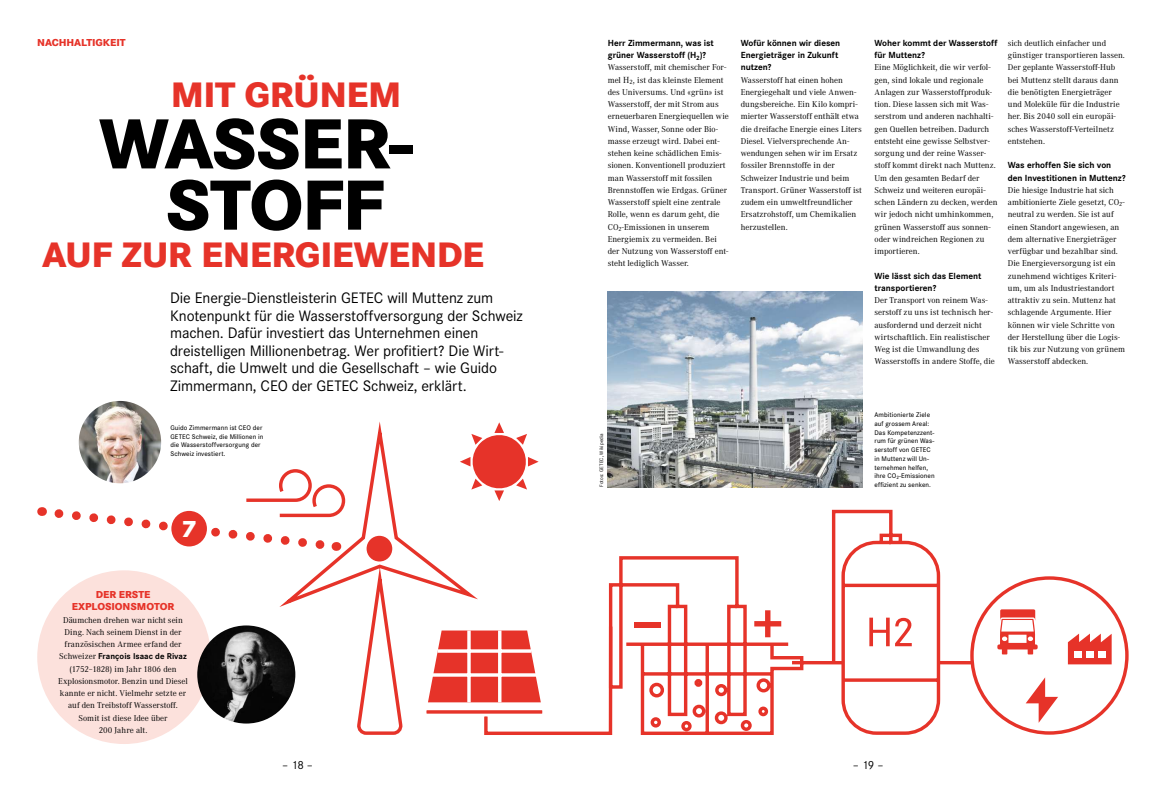
<style>
.page{position:relative;width:1166px;height:794px;background:#fff}
.page>*{position:absolute;margin:0;border:0;box-sizing:border-box;transform-origin:0 0}
.t1{font:800 73.5px/61.2px "Corporate S Pro";letter-spacing:-.015em;color:#000;text-align:center}
.t2{font:800 36.75px "Corporate S Pro";letter-spacing:-.015em;color:#e63329}
.t3{font:800 24.68px "Corporate S Pro";color:#fff}
.t4{font:15.75px/17.5px "Corporate S Pro";letter-spacing:-.005em;color:#000}
.t5{font:12.25px "Corporate S Pro";color:#000}
.t6{font:800 10.5px/12.2px "Corporate S Pro";letter-spacing:-.005em;color:#e63329;text-align:center}
.t7{font:700 9.19px/12.2px "Corporate S Pro";color:#000}
.t8{font:8.75px/12.2px "Corporate A Pro";letter-spacing:-.005em;color:#000}
.t9{font:700 8.75px "Corporate S Pro";color:#000}
.t10{font:500 7px/8.8px "Corporate S Pro";letter-spacing:.01em;color:#000}
.t11{font:5.25px "Corporate S Pro";letter-spacing:.02em;color:#000}
.s1{font-size:9.19px}
.s2{font-family:"Corporate A Pro";font-weight:400}
</style>
<div class="page">
<svg style="left:271px;top:428px;width:207px;height:307px"></svg>
<div style="left:367px;top:536px;width:25px;height:25px;background:#e63329;border-radius:50%"></div>
<svg style="left:423px;top:623px;width:184px;height:112px"></svg>
<svg style="left:460px;top:422px;width:79px;height:79px"></svg>
<svg style="left:1025px;top:677px;width:33px;height:46px"></svg>
<svg style="left:1068px;top:633px;width:43px;height:31px"></svg>
<div style="left:1074px;top:651px;width:7px;height:7px;background:#fff"></div>
<div style="left:1086px;top:651px;width:7px;height:7px;background:#fff"></div>
<div style="left:1098px;top:651px;width:8px;height:7px;background:#fff"></div>
<svg style="left:997px;top:609px;width:40px;height:45px"></svg>
<svg style="left:607px;top:556px;width:368px;height:179px"></svg>
<svg style="left:830px;top:509px;width:112px;height:226px"></svg>
<img style="left:608px;top:291px;width:254px;height:196px">
<div style="left:37px;top:570px;width:174px;height:174px;background:#fce1dc;border-radius:50%"></div>
<img style="left:79px;top:401px;width:82px;height:82px;border-radius:41px">
<img style="left:197px;top:625px;width:98px;height:98px;border-radius:49px">
<svg style="left:54px;top:467px;width:293px;height:88px"></svg>
<div style="left:171px;top:511px;width:36px;height:35px;background:#e63329;border-radius:50%"></div>
<p class="t6" style="left:37px;top:35px;width:90px">NACHHALTIGKEIT</p>
<p class="t7" style="left:608px;top:36px;width:108px">Herr Zimmermann, was ist grüner Wasserstoff (H<sub>2</sub>)?</p>
<p class="t8" style="left:608px;top:61px;width:122px">Wasserstoff, mit chemischer For&shy;mel <span class="s1">H</span><sub>2</sub>, ist das kleinste Element des Universums. Und «grün» ist<br>Wasserstoff, der mit Strom aus erneuerbaren Energiequellen wie<br>Wind, Wasser, Sonne oder Bio&shy;masse erzeugt wird. Dabei ent&shy;stehen keine schädlichen Emis&shy;sionen. Konventionell produziert man Wasserstoff mit fossilen<br>Brennstoffen wie Erdgas. Grüner<br>Wasserstoff spielt eine zentrale<br>Rolle, wenn es darum geht, die<br>CO<sub>2</sub>-Emissionen in unserem<br>Energiemix zu vermeiden. Bei der Nutzung von Wasserstoff ent-</p>
<h2 class="t2" style="left:171px;top:65px;width:232px">MIT GRÜNEM</h2>
<h1 class="t1" style="left:99px;top:107px;width:315px">WASSER-<br>STOFF</h1>
<h2 class="t2" style="left:42px;top:224px;width:443px">AUF ZUR ENERGIEWENDE</h2>
<p class="t8" style="left:608px;top:257px;width:83px">steht lediglich Wasser.</p>
<p class="t4" style="left:170px;top:288px;width:354px">Die Energie-Dienstleisterin GETEC will Muttenz zum Knotenpunkt für die Wasserstoffversorgung der Schweiz machen. Dafür investiert das Unternehmen einen dreistelligen Millionenbetrag. Wer profitiert? Die Wirt&shy;schaft, die Umwelt und die Gesellschaft – wie Guido Zimmermann, CEO der GETEC Schweiz, erklärt.</p>
<p class="t7" style="left:741px;top:36px;width:101px">Wofür können wir diesen<br>Energieträger in Zukunft nutzen?</p>
<p class="t8" style="left:741px;top:73px;width:123px">Wasserstoff hat einen hohen<br>Energiegehalt und viele Anwen&shy;dungsbereiche. Ein Kilo kompri&shy;mierter Wasserstoff enthält etwa die dreifache Energie eines Liters<br>Diesel. Vielversprechende An&shy;wendungen sehen wir im Ersatz fossiler Brennstoffe in der<br>Schweizer Industrie und beim<br>Transport. Grüner Wasserstoff ist zudem ein umweltfreundlicher<br>Ersatzrohstoff, um Chemikalien herzustellen.</p>
<p class="t10" style="left:170px;top:423px;width:94px">Guido Zimmermann ist CEO der<br>GETEC Schweiz, die Millionen in die Wasserstoffversorgung der<br>Schweiz investiert.</p>
<p class="t11" style="left:597px;top:487px;width:55px;rotate:-90deg">Fotos: GETEC, Wikipedia</p>
<p class="t7" style="left:874px;top:36px;width:124px">Woher kommt der Wasserstoff für Muttenz?</p>
<p class="t8" style="left:874px;top:61px;width:125px">Eine Möglichkeit, die wir verfol&shy;gen, sind lokale und regionale<br>Anlagen zur Wasserstoffproduk&shy;tion. Diese lassen sich mit Was&shy;serstrom und anderen nachhalti&shy;gen Quellen betreiben. Dadurch entsteht eine gewisse Selbstver&shy;sorgung und der reine Wasser&shy;stoff kommt direkt nach Muttenz.<br>Um den gesamten Bedarf der<br>Schweiz und weiteren europäi&shy;schen Ländern zu decken, werden wir jedoch nicht umhinkommen, grünen Wasserstoff aus sonnen&shy;oder windreichen Regionen zu importieren.</p>
<p class="t7" style="left:874px;top:269px;width:108px">Wie lässt sich das Element transportieren?</p>
<p class="t8" style="left:874px;top:294px;width:122px">Der Transport von reinem Was&shy;serstoff zu uns ist technisch her&shy;ausfordernd und derzeit nicht wirtschaftlich. Ein realistischer<br>Weg ist die Umwandlung des<br>Wasserstoffs in andere Stoffe, die</p>
<p class="t8" style="left:1008px;top:36px;width:119px">sich deutlich einfacher und günstiger transportieren lassen.<br>Der geplante Wasserstoff-Hub bei Muttenz stellt daraus dann die benötigten Energieträger und Moleküle für die Industrie her. Bis 2040 soll ein europäi&shy;sches Wasserstoff-Verteilnetz entstehen.</p>
<p class="t7" style="left:1008px;top:158px;width:119px">Was erhoffen Sie sich von den Investitionen in Muttenz?</p>
<p class="t8" style="left:1008px;top:183px;width:119px">Die hiesige Industrie hat sich ambitionierte Ziele gesetzt, CO<sub>2</sub>- neutral zu werden. Sie ist auf einen Standort angewiesen, an dem alternative Energieträger verfügbar und bezahlbar sind.<br>Die Energieversorgung ist ein zunehmend wichtiges Kriteri&shy;um, um als Industriestandort attraktiv zu sein. Muttenz hat schlagende Argumente. Hier können wir viele Schritte von der Herstellung über die Logis&shy;tik bis zur Nutzung von grünem<br>Wasserstoff abdecken.</p>
<p class="t10" style="left:874px;top:410px;width:62px">Ambitionierte Ziele auf grossem Areal:<br>Das Kompetenzzent&shy;rum für grünen Was&shy;serstoff von GETEC in Muttenz will Un&shy;ternehmen helfen, ihre CO<sub>2</sub>-Emissionen effizient zu senken.</p>
<h3 class="t3" style="left:182px;top:508px;width:17px">7</h3>
<p class="t6" style="left:72px;top:587px;width:104px">DER ERSTE<br>EXPLOSIONSMOTOR</p>
<p class="t8" style="left:63px;top:613px;width:121px">Däumchen drehen war nicht sein<br>Ding. Nach seinem Dienst in der französischen Armee erfand der</p>
<p class="t9" style="left:59px;top:649px;width:129px"><span class="s2">Schweizer</span> François Isaac de Rivaz</p>
<p class="t8" style="left:58px;top:662px;width:131px;text-align:center">(1752–1828) im Jahr 1806 den<br>Explosionsmotor. Benzin und Diesel kannte er nicht. Vielmehr setzte er auf den Treibstoff Wasserstoff.<br>Somit ist diese Idee über<br>200 Jahre alt.</p>
<h3 class="t5" style="left:282px;top:756px;width:32px">– 18 –</h3>
<h3 class="t5" style="left:853px;top:756px;width:32px">– 19 –</h3>
</div>
